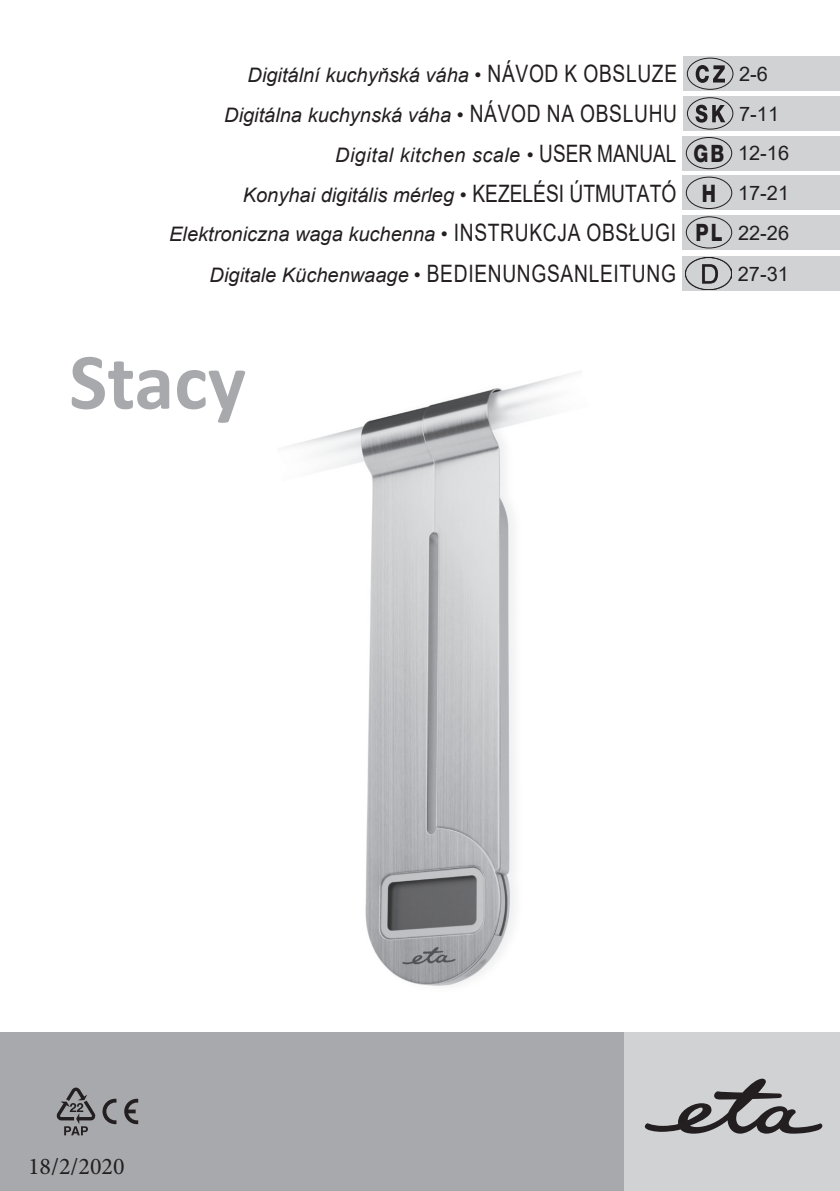
<style>
.page{position:relative;width:840px;height:1191px;background:#fff}
.page>*{position:absolute;margin:0;border:0;box-sizing:border-box;transform-origin:0 0}
.t1{font:700 80.4px "Calibri";color:#a8a9ad}
.t2{font:800 24.2px "Helvetica Neue CE";color:#231f20;scale:.8 1}
.t3{font:24px "Minion Pro";color:#231f20}
.t4{font:800 24px "Helvetica Neue CE";color:#231f20;scale:.8 1}
.Normální{font:italic 20px "Arial";color:#231f20}
.Normální-2{font:italic 20px "Arial";letter-spacing:.025em;color:#231f20}
.Normální-3{font:20px "Arial";color:#231f20}
.s1{font-style:normal;font-size:24px}
.s2{font-style:normal}
</style>
<div class="page">
<img style="left:287px;top:371px;width:294px;height:615px">
<div style="left:682px;top:57px;width:157px;height:34px;background:#d1d2d4"></div>
<svg style="left:695px;top:65px;width:29px;height:18px"></svg>
<div style="left:686px;top:58px;width:47px;height:32px;border:1px solid #231f20;border-radius:50%"></div>
<div style="left:682px;top:96px;width:157px;height:34px;background:#d1d2d4"></div>
<svg style="left:695px;top:105px;width:30px;height:18px"></svg>
<div style="left:686px;top:97px;width:46px;height:32px;border:1px solid #231f20;border-radius:50%"></div>
<div style="left:681px;top:136px;width:158px;height:34px;background:#d1d2d4"></div>
<div style="left:685px;top:137px;width:46px;height:32px;border:1px solid #231f20;border-radius:50%"></div>
<div style="left:681px;top:176px;width:158px;height:34px;background:#d1d2d4"></div>
<div style="left:685px;top:177px;width:46px;height:32px;border:1px solid #231f20;border-radius:50%"></div>
<div style="left:0;top:1032px;width:839px;height:159px;background:#a8a9ad"></div>
<div style="left:624px;top:1032px;width:215px;height:159px;background:#d1d2d4"></div>
<svg style="left:644px;top:1078px;width:177px;height:55px"></svg>
<svg style="left:124px;top:1098px;width:14px;height:26px"></svg>
<svg style="left:102px;top:1098px;width:14px;height:26px"></svg>
<svg style="left:57px;top:1087px;width:38px;height:48px"></svg>
<div style="left:681px;top:215px;width:158px;height:34px;background:#d1d2d4"></div>
<div style="left:685px;top:216px;width:46px;height:32px;border:1px solid #231f20;border-radius:50%"></div>
<div style="left:681px;top:256px;width:158px;height:34px;background:#d1d2d4"></div>
<img style="left:685px;top:257px;width:46px;height:32px">
<p class="Normální" style="left:247px;top:62px;width:431px">Digitální kuchyňská váha • <span class="s1">NÁVOD K OBSLUZE</span></p>
<p class="Normální-3" style="left:738px;top:60px;width:30px">2-6</p>
<p class="Normální" style="left:224px;top:102px;width:454px">Digitálna kuchynská váha • <span class="s1">NÁVOD NA OBSLUHU</span></p>
<p class="Normální-3" style="left:738px;top:100px;width:42px">7-11</p>
<p class="Normální-2" style="left:335px;top:142px;width:342px">Digital kitchen scale <span class="s2">•</span> <span class="s1">USER MANUAL</span></p>
<p class="t4" style="left:693px;top:139px;width:40px">GB</p>
<p class="Normální-3" style="left:737px;top:140px;width:53px">12-16</p>
<p class="Normální" style="left:243px;top:182px;width:435px">Konyhai digitális mérleg • <span class="s1">KEZELÉSI ÚTMUTATÓ</span></p>
<p class="t2" style="left:701px;top:178px;width:19px">H</p>
<p class="Normální-3" style="left:737px;top:179px;width:53px">17-21</p>
<p class="Normální" style="left:169px;top:221px;width:508px">Elektroniczna waga kuchenna • <span class="s1">INSTRUKCJA OBSŁUGI</span></p>
<p class="t4" style="left:695px;top:218px;width:35px">PL</p>
<p class="Normální-3" style="left:737px;top:219px;width:53px">22-26</p>
<p class="Normální" style="left:209px;top:262px;width:467px">Digitale Küchenwaage • <span class="s1">BEDIENUNGSANLEITUNG</span></p>
<p class="Normální-3" style="left:737px;top:260px;width:53px">27-31</p>
<p class="t1" style="left:69px;top:325px;width:178px">Stacy</p>
<p class="t3" style="left:28px;top:1150px;width:98px">18/2/2020</p>
</div>
